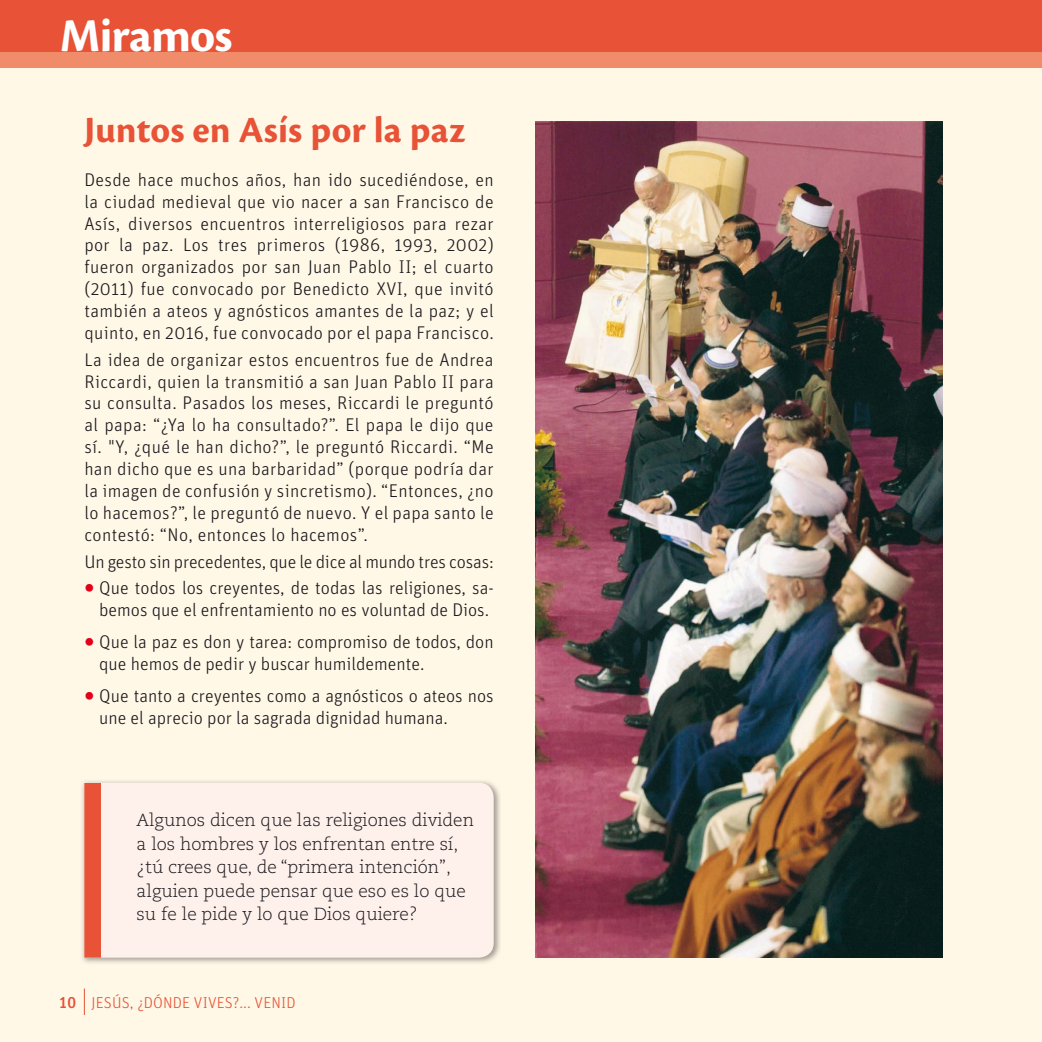
<style>
.page{position:relative;width:1042px;height:1042px;background:#fff}
.page>*{position:absolute;margin:0;border:0;box-sizing:border-box;transform-origin:0 0}
.t1{font:700 49px "Cronos Pro";letter-spacing:-.015em;color:#fff}
.t2{font:700 38.5px "Cronos Pro";color:#e85236}
.t3{font:300 18.38px/21.9px "Unit Pro";color:#1a171c;text-align:justify}
.t4{font:300 17.5px/23.6px "Caecilia LT Std";color:#1a171c}
.t5{font:300 15.75px "Unit Pro";letter-spacing:.01em;color:#e85236}
.s1{font-family:"Unit Slab OT";font-weight:700;font-size:24.5px;color:#e2001a}
.s2{font-weight:500}
</style>
<div class="page">
<div style="left:0;top:50px;width:1042px;height:992px;background:#fff8e7"></div>
<img style="left:535px;top:122px;width:408px;height:835px">
<img style="left:82px;top:781px;width:418px;height:182px">
<svg style="left:101px;top:783px;width:393px;height:174px"></svg>
<div style="left:84px;top:783px;width:17px;height:174px;background:#e85236"></div>
<div style="left:0;top:39px;width:1042px;height:29px;background:#f08c6a"></div>
<div style="left:0;top:0;width:1042px;height:52px;background:#e85236"></div>
<svg style="left:84px;top:988px;width:1px;height:27px"></svg>
<h1 class="t1" style="left:60px;top:17px;width:174px">Miramos</h1>
<h2 class="t2" style="left:84px;top:116px;width:382px">Juntos en Asís por la paz</h2>
<p class="t3" style="left:84px;top:170px;width:411px">Desde hace muchos años, han ido sucediéndose, en la ciudad medieval que vio nacer a san Francisco de Asís, diversos encuentros interreligiosos para rezar por la paz. Los tres primeros (1986, 1993, 2002) fueron organizados por san Juan Pablo II; el cuarto (2011) fue convocado por Benedicto XVI, que invitó también a ateos y agnósticos amantes de la paz; y el quinto, en 2016, fue convocado por el papa Francisco.</p>
<p class="t3" style="left:84px;top:350px;width:411px">La idea de organizar estos encuentros fue de Andrea Riccardi, quien la transmitió a san Juan Pablo II para su consulta. Pasados los meses, Riccardi le preguntó al papa: “¿Ya lo ha consultado?”. El papa le dijo que sí. "Y, ¿qué le han dicho?”, le preguntó Riccardi. “Me han dicho que es una barbaridad” (porque podría dar la imagen de confusión y sincretismo). “Entonces, ¿no lo hacemos?”, le preguntó de nuevo. Y el papa santo le contestó: “No, entonces lo hacemos”.</p>
<p class="t3" style="left:84px;top:552px;width:411px">Un gesto sin precedentes, que le dice al mundo tres cosas:</p>
<p class="t3" style="left:84px;top:579px;width:411px;text-align:center"><span class="s1">•</span> Que todos los creyentes, de todas las religiones, sa&shy;bemos que el enfrentamiento no es voluntad de Dios.</p>
<p class="t3" style="left:99px;top:632px;width:396px;text-indent:-15px"><span class="s1">•</span> Que la paz es don y tarea: compromiso de todos, don que hemos de pedir y buscar humildemente.</p>
<p class="t3" style="left:99px;top:686px;width:396px;text-indent:-15px"><span class="s1">•</span> Que tanto a creyentes como a agnósticos o ateos nos une el aprecio por la sagrada dignidad humana.</p>
<p class="t4" style="left:136px;top:810px;width:339px">Algunos dicen que las religiones dividen a los hombres y los enfrentan entre sí, ¿tú crees que, de “primera intención”, alguien puede pensar que eso es lo que su fe le pide y lo que Dios quiere?</p>
<p class="t5" style="left:59px;top:997px;width:238px"><span class="s2">10</span> JESÚS, ¿DÓNDE VIVES?... VENID</p>
</div>
